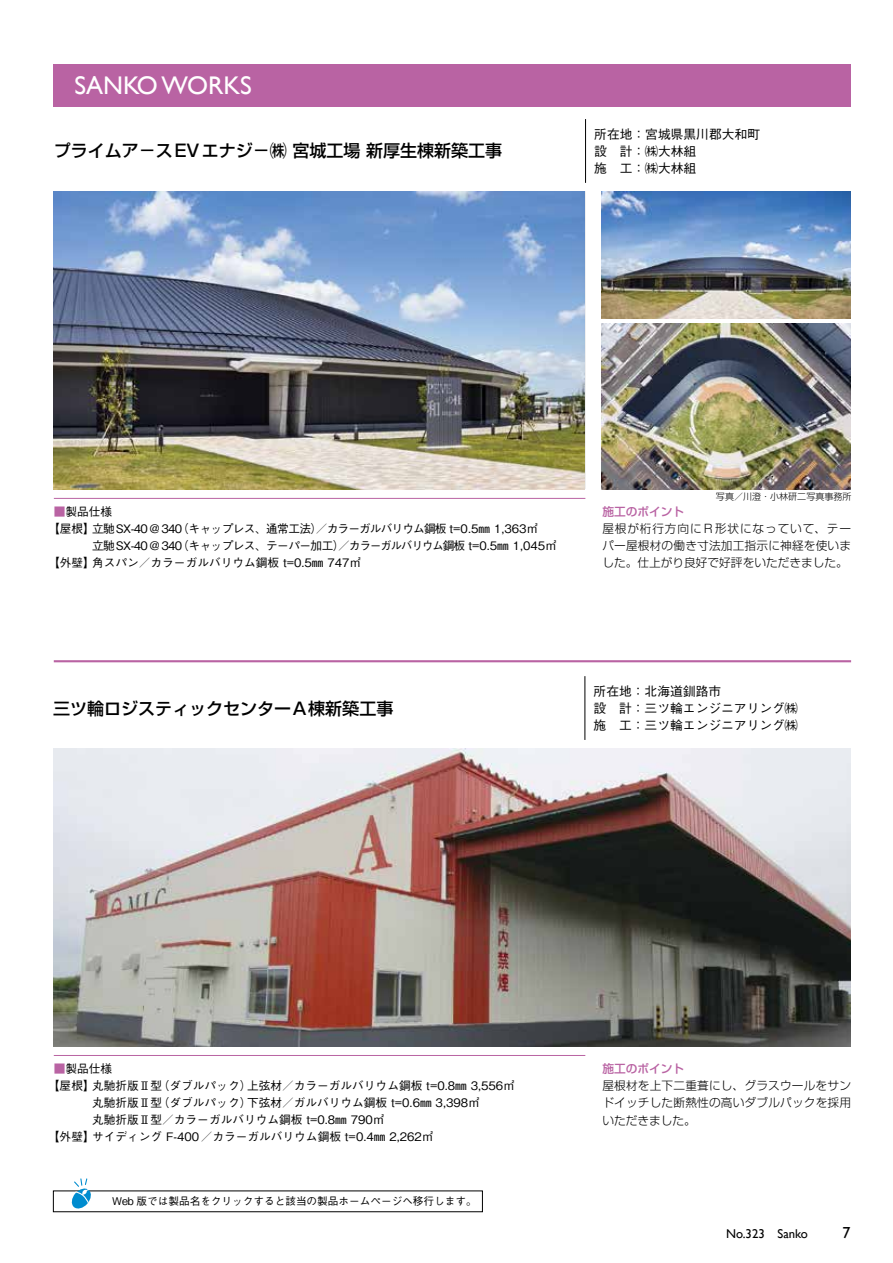
<style>
.page{position:relative;width:893px;height:1263px;background:#fff}
.page>*{position:absolute;margin:0;border:0;box-sizing:border-box;transform-origin:0 0}
.t1{font:25.5px "Gill Sans";color:#fff}
.t2{font:500 16.95px "Shin Go Pro";color:#000}
.t3{font:15.9px "Gill Sans";color:#000}
.t4{font:500 12.75px/17px "Gothic BBB Pro";color:#000}
.t5{font:12.75px "Gill Sans";color:#000}
.t6{font:500 11.7px "Gothic BBB Pro";color:#000}
.t7{font:300 11.7px/17px "Shin Go Pro";letter-spacing:.015em;color:#000;text-align:justify}
.t8{font:500 11.7px "Gothic BBB Pro";letter-spacing:-.05em;color:#000}
.t9{font:500 11.7px "Shin Go Pro";color:#b963a3}
.t10{font:500 10.65px "Gothic BBB Pro";color:#000}
.t11{font:300 9px "Shin Go Pro";color:#000}
.s1{color:#b963a3}
.s2{font-size:11.7px}
</style>
<div class="page">
<div style="left:53px;top:64px;width:797px;height:42px;background:#b963a3"></div>
<hr style="left:54px;top:660px;width:797px;height:2px;background:#b963a3">
<hr style="left:54px;top:498px;width:531px;height:1px;background:#b963a3">
<hr style="left:54px;top:1055px;width:531px;height:1px;background:#b963a3">
<hr style="left:585px;top:119px;width:1px;height:64px;background:#000">
<hr style="left:585px;top:676px;width:1px;height:64px;background:#000">
<img style="left:602px;top:323px;width:249px;height:166px">
<img style="left:602px;top:191px;width:248px;height:128px">
<img style="left:53px;top:191px;width:532px;height:298px">
<img style="left:53px;top:748px;width:797px;height:298px">
<svg style="left:71px;top:1178px;width:21px;height:31px"></svg>
<h1 class="t1" style="left:74px;top:70px;width:179px">SANKO WORKS</h1>
<h2 class="t2" style="left:54px;top:137px;width:450px">プライムア－スEVエナジ－㈱ 宮城工場 新厚生棟新築工事</h2>
<p class="t4" style="left:594px;top:124px;width:167px">所在地：宮城県黒川郡大和町設　計：㈱大林組<br>施　工：㈱大林組</p>
<p class="t6" style="left:54px;top:502px;width:60px"><span class="s1">■</span>製品仕様</p>
<p class="t8" style="left:48px;top:519px;width:492px">【屋根】立馳SX-40＠340（キャップレス、通常工法）／カラーガルバリウム鋼板 t=0.5㎜ 1,363㎡</p>
<p class="t8" style="left:92px;top:537px;width:466px">立馳SX-40＠340（キャップレス、テーパー加工）／カラーガルバリウム鋼板 t=0.5㎜ 1,045㎡</p>
<p class="t6" style="left:48px;top:554px;width:315px">【外壁】角スパン／カラーガルバリウム鋼板 t=0.5㎜ 747㎡</p>
<p class="t11" style="left:716px;top:489px;width:137px">写真／川澄・小林研二写真事務所</p>
<p class="t9" style="left:602px;top:502px;width:83px">施工のポイント</p>
<p class="t7" style="left:602px;top:519px;width:250px">屋根が桁行方向にＲ形状になっていて、テーパー屋根材の働き寸法加工指示に神経を使いました。仕上がり良好で好評をいただきました。</p>
<h2 class="t2" style="left:53px;top:694px;width:342px">三ツ輪ロジスティックセンターＡ棟新築工事</h2>
<p class="t4" style="left:594px;top:681px;width:206px">所在地：北海道釧路市<br>設　計：三ツ輪エンジニアリング㈱施　工：三ツ輪エンジニアリング㈱</p>
<p class="t6" style="left:54px;top:1059px;width:60px"><span class="s1">■</span>製品仕様</p>
<p class="t6" style="left:48px;top:1077px;width:468px">【屋根】丸馳折版Ⅱ型（ダブルパック）上弦材／カラーガルバリウム鋼板 t=0.8㎜ 3,556㎡</p>
<p class="t6" style="left:92px;top:1094px;width:389px">丸馳折版Ⅱ型（ダブルパック）下弦材／ガルバリウム鋼板 t=0.6㎜ 3,398㎡</p>
<p class="t6" style="left:92px;top:1111px;width:294px">丸馳折版Ⅱ型／カラーガルバリウム鋼板 t=0.8㎜ 790㎡</p>
<p class="t6" style="left:48px;top:1128px;width:387px">【外壁】サイディング F-400／カラーガルバリウム鋼板 t=0.4㎜ 2,262㎡</p>
<p class="t10" style="left:54px;top:1193px;width:425px"><span class="s2">　　　　　</span>Web 版では製品名をクリックすると該当の製品ホームページへ移行します。</p>
<p class="t9" style="left:602px;top:1059px;width:83px">施工のポイント</p>
<p class="t7" style="left:602px;top:1076px;width:250px">屋根材を上下二重葺にし、グラスウールをサンドイッチした断熱性の高いダブルパックを採用いただきました。</p>
<p class="t5" style="left:726px;top:1226px;width:83px">No.323 Sanko</p>
<h3 class="t3" style="left:842px;top:1223px;width:9px">7</h3>
</div>
